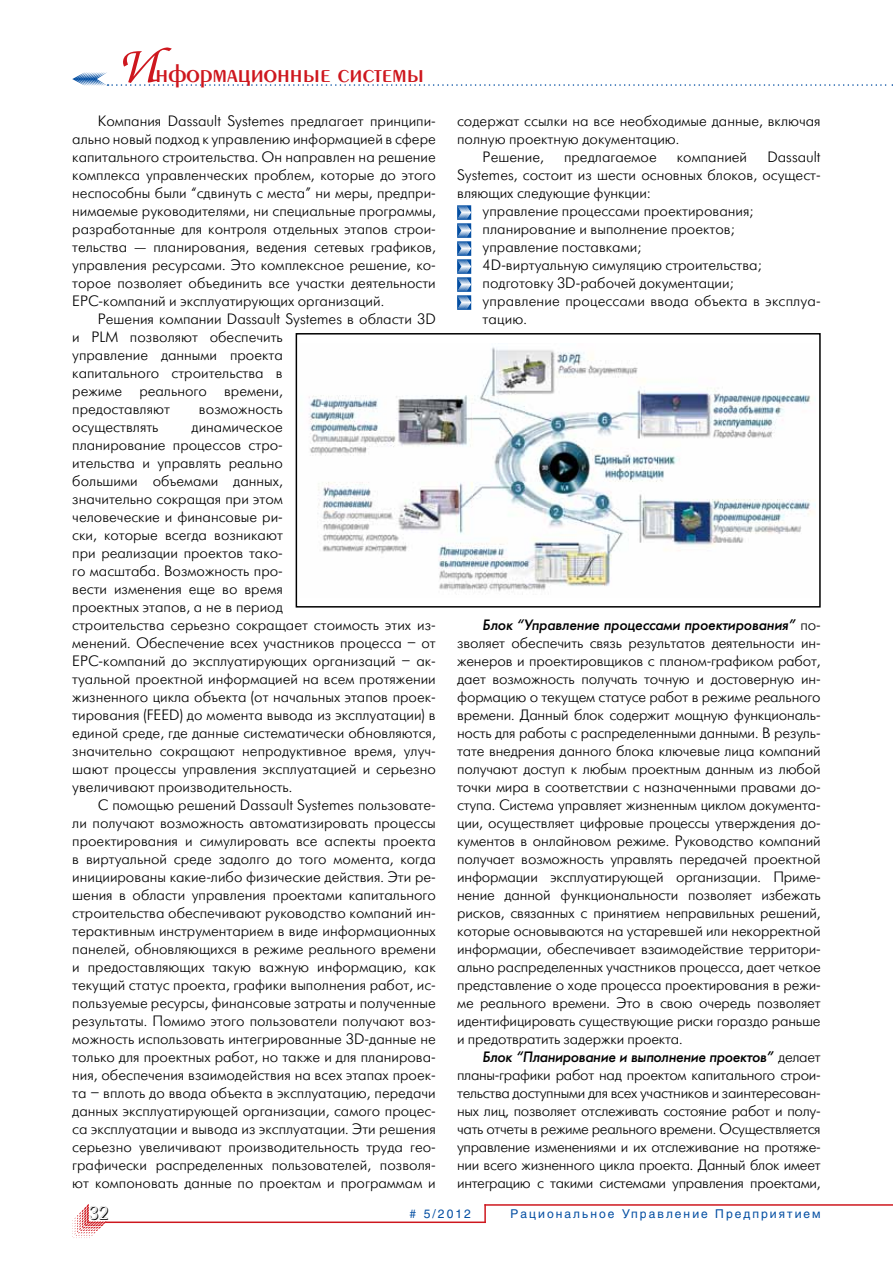
<style>
.page{position:relative;width:893px;height:1263px;background:#fff}
.page>*{position:absolute;margin:0;border:0;box-sizing:border-box;transform-origin:0 0}
.t1{font:27px "Penta Demi";color:#ce171e}
.t2{font:18px "Futuris Shadow C";color:#000}
.t3{font:15px/18px "Futuris Light C";color:#000;text-align:justify}
.t4{font:italic 15px "Futuris C";letter-spacing:-.01em;color:#000}
.t5{font:12px "Helios";letter-spacing:.17em;color:#034ea2}
.s1{font-family:"Zapf Chancery C";font-size:54px}
.s2{font-family:"Futuris Light C";font-style:normal}
</style>
<div class="page">
<svg style="left:72px;top:1204px;width:34px;height:34px"></svg>
<svg style="left:484px;top:1206px;width:2px;height:15px"></svg>
<hr style="left:105px;top:1221px;width:381px;height:2px;background:#ce171e">
<hr style="left:484px;top:1204px;width:409px;height:2px;background:#ce171e">
<svg style="left:72px;top:72px;width:821px;height:14px"></svg>
<svg style="left:457px;top:205px;width:14px;height:105px"></svg>
<img style="left:309px;top:347px;width:507px;height:248px">
<div style="left:296px;top:333px;width:525px;height:275px;border:2px solid #000"></div>
<h1 class="t1" style="left:117px;top:60px;width:309px"><span class="s1">И</span>нформационные системы</h1>
<p class="t3" style="left:72px;top:112px;width:365px;text-indent:26px">Компания Dassault Systemes предлагает принципи&shy;ально новый подход к управлению информацией в сфере капитального строительства. Он направлен на решение комплекса управленческих проблем, которые до этого неспособны были “сдвинуть с места” ни меры, предпри&shy;нимаемые руководителями, ни специальные программы, разработанные для контроля отдельных этапов строи&shy;тельства — планирования, ведения сетевых графиков, управления ресурсами. Это комплексное решение, ко&shy;торое позволяет объединить все участки деятельности EPC-компаний и эксплуатирующих организаций.</p>
<p class="t3" style="left:72px;top:310px;width:365px;text-align:left;text-indent:26px">Решения компании Dassault Systemes в области 3D и PLM позволяют обеспечить<br>управление данными проекта<br>капитального строительства в<br>режиме реального времени,<br>предоставляют</p>
<p class="t3" style="left:199px;top:400px;width:85px">возможность</p>
<p class="t3" style="left:72px;top:418px;width:365px;text-align:left;text-indent:119px">динамическое<br>планирование процессов стро-<br>ительства и управлять реально<br>большими объемами данных,<br>значительно сокращая при этом<br>человеческие и финансовые ри-<br>ски, которые всегда возникают<br>при реализации проектов тако-<br>го масштаба. Возможность про-<br>вести изменения еще во время<br>проектных этапов, а не в период<br>строительства серьезно сокращает стоимость этих из&shy;менений. Обеспечение всех участников процесса – от EPC-компаний до эксплуатирующих организаций – ак&shy;туальной проектной информацией на всем протяжении жизненного цикла объекта (от начальных этапов проек&shy;тирования (FEED) до момента вывода из эксплуатации) в единой среде, где данные систематически обновляются, значительно сокращают непродуктивное время, улуч&shy;шают процессы управления эксплуатацией и серьезно увеличивают производительность.</p>
<p class="t3" style="left:72px;top:796px;width:365px;text-indent:26px">С помощью решений Dassault Systemes пользовате&shy;ли получают возможность автоматизировать процессы проектирования и симулировать все аспекты проекта в виртуальной среде задолго до того момента, когда инициированы какие-либо физические действия. Эти ре&shy;шения в области управления проектами капитального строительства обеспечивают руководство компаний ин&shy;терактивным инструментарием в виде информационных панелей, обновляющихся в режиме реального времени и предоставляющих такую важную информацию, как текущий статус проекта, графики выполнения работ, ис&shy;пользуемые ресурсы, финансовые затраты и полученные результаты. Помимо этого пользователи получают воз&shy;можность использовать интегрированные 3D-данные не только для проектных работ, но также и для планирова&shy;ния, обеспечения взаимодействия на всех этапах проек&shy;та – вплоть до ввода объекта в эксплуатацию, передачи данных эксплуатирующей организации, самого процес&shy;са эксплуатации и вывода из эксплуатации. Эти решения серьезно увеличивают производительность труда гео&shy;графически распределенных пользователей, позволя&shy;ют компоновать данные по проектам и программам и</p>
<p class="t3" style="left:72px;top:418px;width:88px">осуществлять</p>
<p class="t3" style="left:457px;top:112px;width:365px">содержат ссылки на все необходимые данные, включая</p>
<p class="t3" style="left:457px;top:130px;width:224px">полную проектную документацию.</p>
<p class="t3" style="left:483px;top:148px;width:63px">Решение,</p>
<p class="t3" style="left:564px;top:148px;width:94px">предлагаемое</p>
<p class="t3" style="left:677px;top:148px;width:72px">компанией</p>
<p class="t3" style="left:767px;top:148px;width:55px">Dassault</p>
<p class="t3" style="left:457px;top:166px;width:365px">Systemes, состоит из шести основных блоков, осущест-</p>
<p class="t3" style="left:457px;top:184px;width:195px">вляющих следующие функции:</p>
<p class="t3" style="left:483px;top:202px;width:272px">управление процессами проектирования;</p>
<p class="t3" style="left:483px;top:220px;width:253px">планирование и выполнение проектов;</p>
<p class="t3" style="left:483px;top:238px;width:160px">управление поставками;</p>
<p class="t3" style="left:483px;top:256px;width:280px">4D-виртуальную симуляцию строительства;</p>
<p class="t3" style="left:483px;top:274px;width:252px">подготовку 3D-рабочей документации;</p>
<p class="t3" style="left:483px;top:292px;width:340px">управление процессами ввода объекта в эксплуа-</p>
<p class="t3" style="left:483px;top:310px;width:46px">тацию.</p>
<p class="t4" style="left:483px;top:616px;width:340px">Блок “Управление процессами проектирования” <span class="s2">по-</span></p>
<p class="t3" style="left:457px;top:634px;width:365px">зволяет обеспечить связь результатов деятельности ин&shy;женеров и проектировщиков с планом-графиком работ, дает возможность получать точную и достоверную ин&shy;формацию о текущем статусе работ в режиме реального времени. Данный блок содержит мощную функциональ&shy;ность для работы с распределенными данными. В резуль&shy;тате внедрения данного блока ключевые лица компаний получают доступ к любым проектным данным из любой точки мира в соответствии с назначенными правами до&shy;ступа. Система управляет жизненным циклом документа&shy;ции, осуществляет цифровые процессы утверждения до&shy;кументов в онлайновом режиме. Руководство компаний получает возможность управлять передачей проектной информации эксплуатирующей организации. Приме&shy;нение данной функциональности позволяет избежать рисков, связанных с принятием неправильных решений, которые основываются на устаревшей или некорректной информации, обеспечивает взаимодействие территори&shy;ально распределенных участников процесса, дает четкое представление о ходе процесса проектирования в режи&shy;ме реального времени. Это в свою очередь позволяет идентифицировать существующие риски гораздо раньше и предотвратить задержки проекта.</p>
<p class="t4" style="left:483px;top:1048px;width:340px">Блок “Планирование и выполнение проектов” <span class="s2">делает</span></p>
<p class="t3" style="left:457px;top:1066px;width:365px">планы-графики работ над проектом капитального строи&shy;тельства доступными для всех участников и заинтересован&shy;ных лиц, позволяет отслеживать состояние работ и полу&shy;чать отчеты в режиме реального времени. Осуществляется управление изменениями и их отслеживание на протяже&shy;нии всего жизненного цикла проекта. Данный блок имеет интеграцию с такими системами управления проектами,</p>
<p class="t2" style="left:89px;top:1204px;width:21px">32</p>
<p class="t5" style="left:410px;top:1207px;width:63px"># 5/2012</p>
<p class="t5" style="left:510px;top:1207px;width:312px">Рациональное Управление Предприятием</p>
</div>
